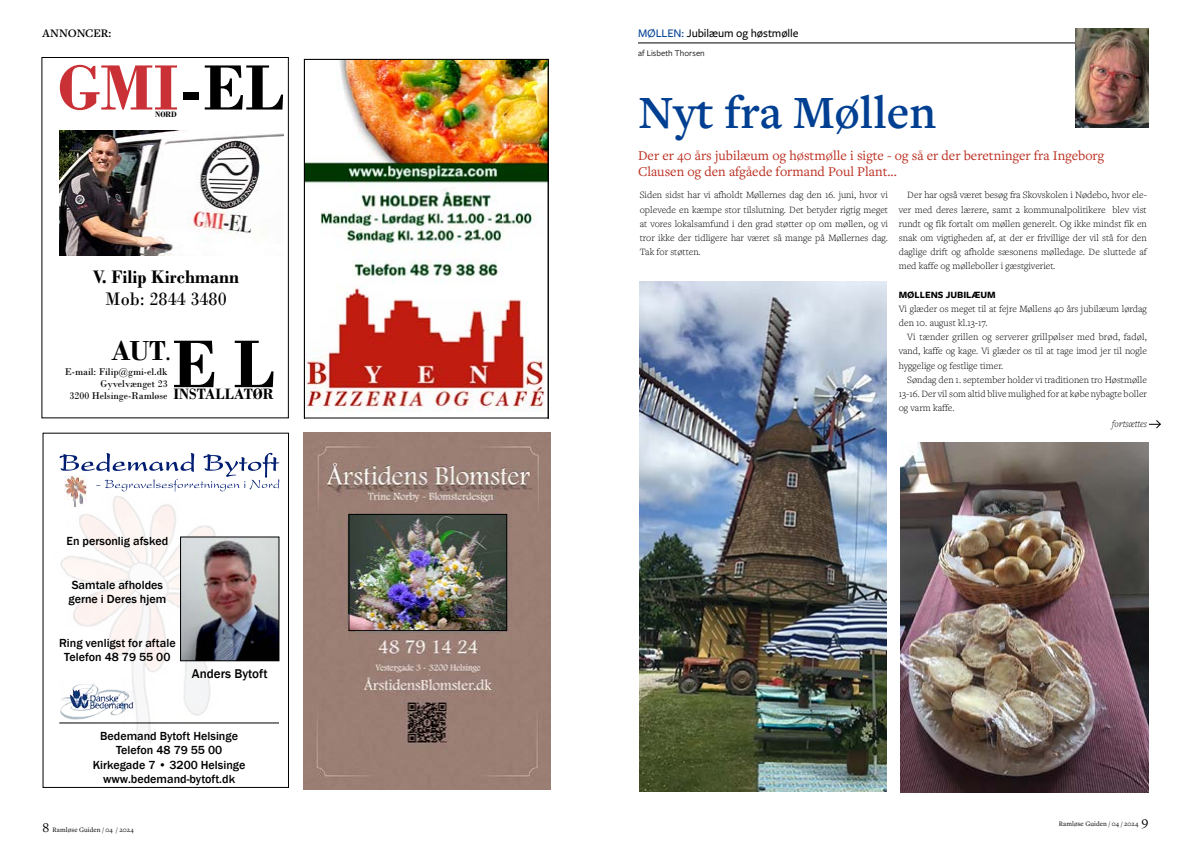
<style>
.page{position:relative;width:1191px;height:842px;background:#fff}
.page>*{position:absolute;margin:0;border:0;box-sizing:border-box;transform-origin:0 0}
.t1{font:700 70.9px "Bodoni";color:#000}
.t2{font:700 67.3px "Bodoni";color:#c93137}
.t3{font:600 48px "Freight Text Pro";color:#003f91}
.t4{font:700 28.9px "Bodoni";color:#000}
.t5{font:700 19px "Bodoni";color:#000}
.t6{font:19px "Bodoni";color:#000}
.t7{font:700 15.8px "Bodoni";color:#000}
.t8{font:14px/16px "Freight Text Pro";color:#bb2d1f}
.t9{font:500 13.1px "Franklin Gothic";color:#000}
.t10{font:500 12.1px/14.5px "Franklin Gothic";color:#000;text-align:center}
.t11{font:500 12px "Freight Sans Pro";letter-spacing:-.01em;color:#000}
.t12{font:600 12px "Freight Text Pro";letter-spacing:-.015em;color:#000}
.t13{font:10.3px/12.4px "Bodoni";color:#000;text-align:right}
.t14{font:300 10px/14.2px "Freight Text Pro";color:#000;text-align:justify}
.t15{font:700 10px "Freight Sans Pro";color:#000}
.t16{font:italic 300 10px "Freight Text Pro";color:#000}
.t17{font:9px "Freight Sans Pro";letter-spacing:.005em;color:#000}
.t18{font:700 8.3px "Bodoni";color:#000}
.t19{font:7px "Freight Text Pro";letter-spacing:.01em;color:#000}
.s1{color:#000}
.s2{font-size:17.5px}
.s3{font-size:14px}
.s4{color:#003f91}
</style>
<div class="page">
<hr style="left:638px;top:43px;width:437px;height:1px;background:#000">
<img style="left:1075px;top:28px;width:73px;height:100px">
<img style="left:640px;top:282px;width:246px;height:509px">
<svg style="left:1149px;top:420px;width:12px;height:9px"></svg>
<img style="left:304px;top:432px;width:246px;height:357px">
<img style="left:351px;top:516px;width:154px;height:113px">
<div style="left:349px;top:514px;width:158px;height:117px;border:1px solid #000"></div>
<img style="left:60px;top:496px;width:186px;height:246px">
<img style="left:182px;top:539px;width:95px;height:120px">
<div style="left:180px;top:537px;width:99px;height:124px;border:1px solid #000"></div>
<svg style="left:59px;top:452px;width:220px;height:40px"></svg>
<div style="left:45px;top:473px;width:32px;height:25px;background:#fff"></div>
<img style="left:59px;top:678px;width:74px;height:48px">
<img style="left:64px;top:476px;width:23px;height:30px">
<hr style="left:59px;top:723px;width:220px;height:1px;background:#000">
<div style="left:43px;top:433px;width:246px;height:355px;border:1px solid #000"></div>
<img style="left:60px;top:130px;width:223px;height:126px">
<div style="left:42px;top:57px;width:247px;height:361px;border:1px solid #000"></div>
<img style="left:306px;top:61px;width:240px;height:351px">
<svg style="left:503px;top:211px;width:8px;height:13px"></svg>
<svg style="left:472px;top:228px;width:9px;height:13px"></svg>
<div style="left:304px;top:59px;width:244px;height:359px;border:1px solid #000"></div>
<img style="left:900px;top:443px;width:248px;height:349px">
<p class="t12" style="left:43px;top:25px;width:70px">ANNONCER:</p>
<h2 class="t2" style="left:58px;top:48px;width:228px">GMI<span class="s1">-EL</span></h2>
<p class="t18" style="left:155px;top:109px;width:23px">NORD</p>
<h3 class="t5" style="left:93px;top:265px;width:148px">V. Filip Kirchmann</h3>
<h3 class="t6" style="left:105px;top:288px;width:123px">Mob: 2844 3480</h3>
<h3 class="t4" style="left:111px;top:333px;width:61px">AUT<span class="s2">.</span></h3>
<h1 class="t1" style="left:172px;top:322px;width:104px">E L</h1>
<h3 class="t7" style="left:173px;top:385px;width:102px">INSTALLATØR</h3>
<p class="t13" style="left:65px;top:365px;width:104px">E-mail: Filip@gmi-el.dk<br>Gyvelvænget 23<br>3200 Helsinge-Ramløse</p>
<p class="t10" style="left:67px;top:534px;width:103px">En personlig afsked</p>
<p class="t10" style="left:68px;top:578px;width:99px;text-align:left">Samtale afholdes gerne i Deres hjem</p>
<p class="t10" style="left:59px;top:636px;width:118px">Ring venligst for aftale<br>Telefon 48 79 55 00</p>
<h3 class="t9" style="left:192px;top:665px;width:77px">Anders Bytoft</h3>
<p class="t10" style="left:93px;top:729px;width:154px">Bedemand Bytoft Helsinge<br>Telefon 48 79 55 00<br>Kirkegade 7 • 3200 Helsinge www.bedemand-bytoft.dk</p>
<p class="t19" style="left:43px;top:825px;width:93px"><span class="s3">8</span> Ramløse Guiden / 04 / 2024</p>
<p class="t11" style="left:638px;top:25px;width:162px"><span class="s4">MØLLEN:</span> Jubilæum og høstmølle</p>
<p class="t17" style="left:638px;top:47px;width:68px">af Lisbeth Thorsen</p>
<h3 class="t3" style="left:638px;top:81px;width:300px">Nyt fra Møllen</h3>
<h3 class="t8" style="left:638px;top:147px;width:468px">Der er 40 års jubilæum og høstmølle i sigte - og så er der beretninger fra Ingeborg<br>Clausen og den afgåede formand Poul Plant...</h3>
<p class="t14" style="left:640px;top:188px;width:250px">Siden sidst har vi afholdt Møllernes dag den 16. juni, hvor vi oplevede en kæmpe stor tilslutning. Det betyder rigtig meget at vores lokalsamfund i den grad støtter op om møllen, og vi tror ikke der tidligere har været så mange på Møllernes dag.<br>Tak for støtten.</p>
<p class="t14" style="left:898px;top:188px;width:250px;text-indent:8px">Der har også været besøg fra Skovskolen i Nødebo, hvor ele&shy;ver med deres lærere, samt 2 kommunalpolitikere blev vist rundt og fik fortalt om møllen generelt. Og ikke mindst fik en snak om vigtigheden af, at der er frivillige der vil stå for den daglige drift og afholde sæsonens mølledage. De sluttede af med kaffe og mølleboller i gæstgiveriet.</p>
<p class="t15" style="left:898px;top:287px;width:98px">MØLLENS JUBILÆUM</p>
<p class="t14" style="left:898px;top:301px;width:250px">Vi glæder os meget til at fejre Møllens 40 års jubilæum lørdag den 10. august kl.13-17.</p>
<p class="t14" style="left:898px;top:329px;width:250px;text-indent:8px">Vi tænder grillen og serverer grillpølser med brød, fadøl, vand, kaffe og kage. Vi glæder os til at tage imod jer til nogle hyggelige og festlige timer.</p>
<p class="t14" style="left:898px;top:372px;width:250px;text-indent:8px">Søndag den 1. september holder vi traditionen tro Høstmølle 13-16. Der vil som altid blive mulighed for at købe nybagte boller og varm kaffe.</p>
<p class="t16" style="left:1111px;top:417px;width:37px">fortsættes</p>
<p class="t19" style="left:1058px;top:819px;width:91px">Ramløse Guiden / 04 / 2024 <span class="s3">9</span></p>
</div>
